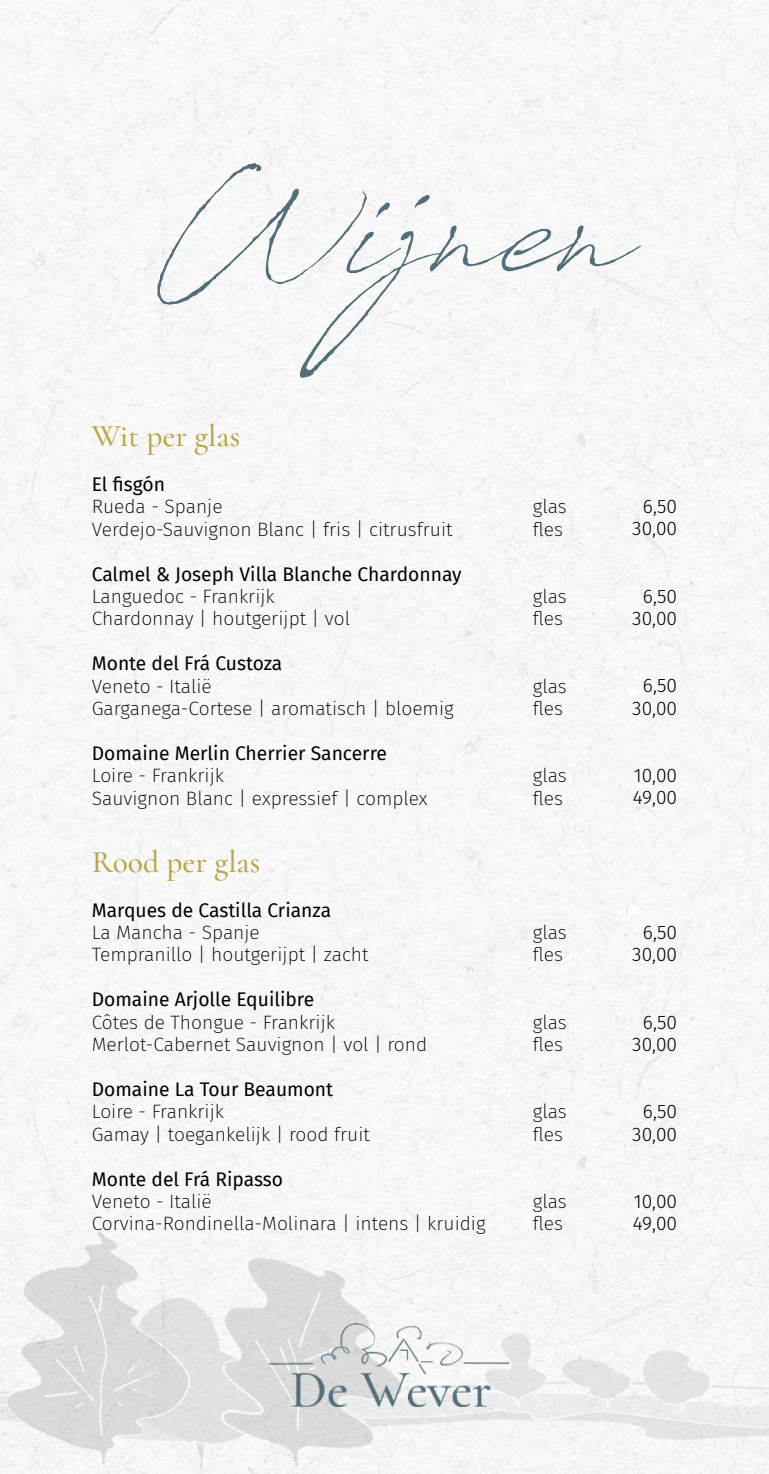
<style>
.page{position:relative;width:769px;height:1474px;background:#fff}
.page>*{position:absolute;margin:0;border:0;box-sizing:border-box;transform-origin:0 0}
.t1{font:157.5px "Antro Vectra";color:#516e7a}
.t2{font:500 31.5px "Cormorant";color:#baa642}
.t3{font:200 19.25px "Fira Sans";color:#000}
.t4{font:19.25px "Fira Sans";color:#000}
.t5{font:300 19.25px/22.4px "Fira Sans";color:#000;text-align:center}
</style>
<div class="page">
<img style="left:0;top:1230px;width:769px;height:243px">
<img style="left:270px;top:1323px;width:238px;height:83px">
<h1 class="t1" style="left:151px;top:120px;width:478px">Wijnen</h1>
<h2 class="t2" style="left:92px;top:417px;width:150px">Wit per glas</h2>
<p class="t4" style="left:92px;top:469px;width:75px">El fisgón</p>
<p class="t3" style="left:92px;top:493px;width:132px">Rueda - Spanje</p>
<p class="t3" style="left:533px;top:493px;width:35px">glas</p>
<p class="t3" style="left:92px;top:515px;width:362px">Verdejo-Sauvignon Blanc | fris | citrusfruit</p>
<p class="t3" style="left:533px;top:515px;width:32px">fles</p>
<p class="t4" style="left:92px;top:559px;width:371px">Calmel &amp; Joseph Villa Blanche Chardonnay</p>
<p class="t3" style="left:92px;top:582px;width:185px">Languedoc - Frankrijk</p>
<p class="t3" style="left:533px;top:582px;width:35px">glas</p>
<p class="t3" style="left:92px;top:605px;width:260px">Chardonnay | houtgerijpt | vol</p>
<p class="t3" style="left:533px;top:605px;width:32px">fles</p>
<p class="t4" style="left:92px;top:649px;width:192px">Monte del Frá Custoza</p>
<p class="t3" style="left:92px;top:672px;width:122px">Veneto - Italië</p>
<p class="t3" style="left:533px;top:672px;width:35px">glas</p>
<p class="t3" style="left:92px;top:694px;width:363px">Garganega-Cortese | aromatisch | bloemig</p>
<p class="t3" style="left:533px;top:694px;width:32px">fles</p>
<p class="t4" style="left:92px;top:738px;width:297px">Domaine Merlin Cherrier Sancerre</p>
<p class="t3" style="left:92px;top:762px;width:134px">Loire - Frankrijk</p>
<p class="t3" style="left:533px;top:762px;width:35px">glas</p>
<p class="t3" style="left:92px;top:784px;width:337px">Sauvignon Blanc | expressief | complex</p>
<p class="t3" style="left:533px;top:784px;width:32px">fles</p>
<h2 class="t2" style="left:92px;top:842px;width:170px">Rood per glas</h2>
<p class="t4" style="left:92px;top:895px;width:241px">Marques de Castilla Crianza</p>
<p class="t3" style="left:92px;top:918px;width:170px">La Mancha - Spanje</p>
<p class="t3" style="left:533px;top:918px;width:35px">glas</p>
<p class="t3" style="left:92px;top:941px;width:278px">Tempranillo | houtgerijpt | zacht</p>
<p class="t3" style="left:533px;top:941px;width:32px">fles</p>
<p class="t4" style="left:92px;top:985px;width:224px">Domaine Arjolle Equilibre</p>
<p class="t3" style="left:92px;top:1008px;width:245px">Côtes de Thongue - Frankrijk</p>
<p class="t3" style="left:533px;top:1008px;width:35px">glas</p>
<p class="t3" style="left:92px;top:1030px;width:337px">Merlot-Cabernet Sauvignon | vol | rond</p>
<p class="t3" style="left:533px;top:1030px;width:32px">fles</p>
<p class="t4" style="left:92px;top:1074px;width:243px">Domaine La Tour Beaumont</p>
<p class="t3" style="left:92px;top:1098px;width:134px">Loire - Frankrijk</p>
<p class="t3" style="left:533px;top:1098px;width:35px">glas</p>
<p class="t3" style="left:92px;top:1120px;width:280px">Gamay | toegankelijk | rood fruit</p>
<p class="t3" style="left:533px;top:1120px;width:32px">fles</p>
<p class="t4" style="left:92px;top:1164px;width:193px">Monte del Frá Ripasso</p>
<p class="t3" style="left:92px;top:1187px;width:122px">Veneto - Italië</p>
<p class="t3" style="left:533px;top:1187px;width:35px">glas</p>
<p class="t3" style="left:92px;top:1210px;width:395px">Corvina-Rondinella-Molinara | intens | kruidig</p>
<p class="t3" style="left:533px;top:1210px;width:32px">fles</p>
<p class="t5" style="left:632px;top:495px;width:46px">6,50<br>30,00</p>
<p class="t5" style="left:632px;top:584px;width:46px">6,50<br>30,00</p>
<p class="t5" style="left:632px;top:674px;width:46px">6,50<br>30,00</p>
<p class="t5" style="left:633px;top:764px;width:46px;text-align:left">10,00<br>49,00</p>
<p class="t5" style="left:632px;top:921px;width:46px">6,50<br>30,00</p>
<p class="t5" style="left:632px;top:1010px;width:46px">6,50<br>30,00</p>
<p class="t5" style="left:632px;top:1100px;width:46px">6,50<br>30,00</p>
<p class="t5" style="left:633px;top:1189px;width:46px;text-align:left">10,00<br>49,00</p>
</div>
